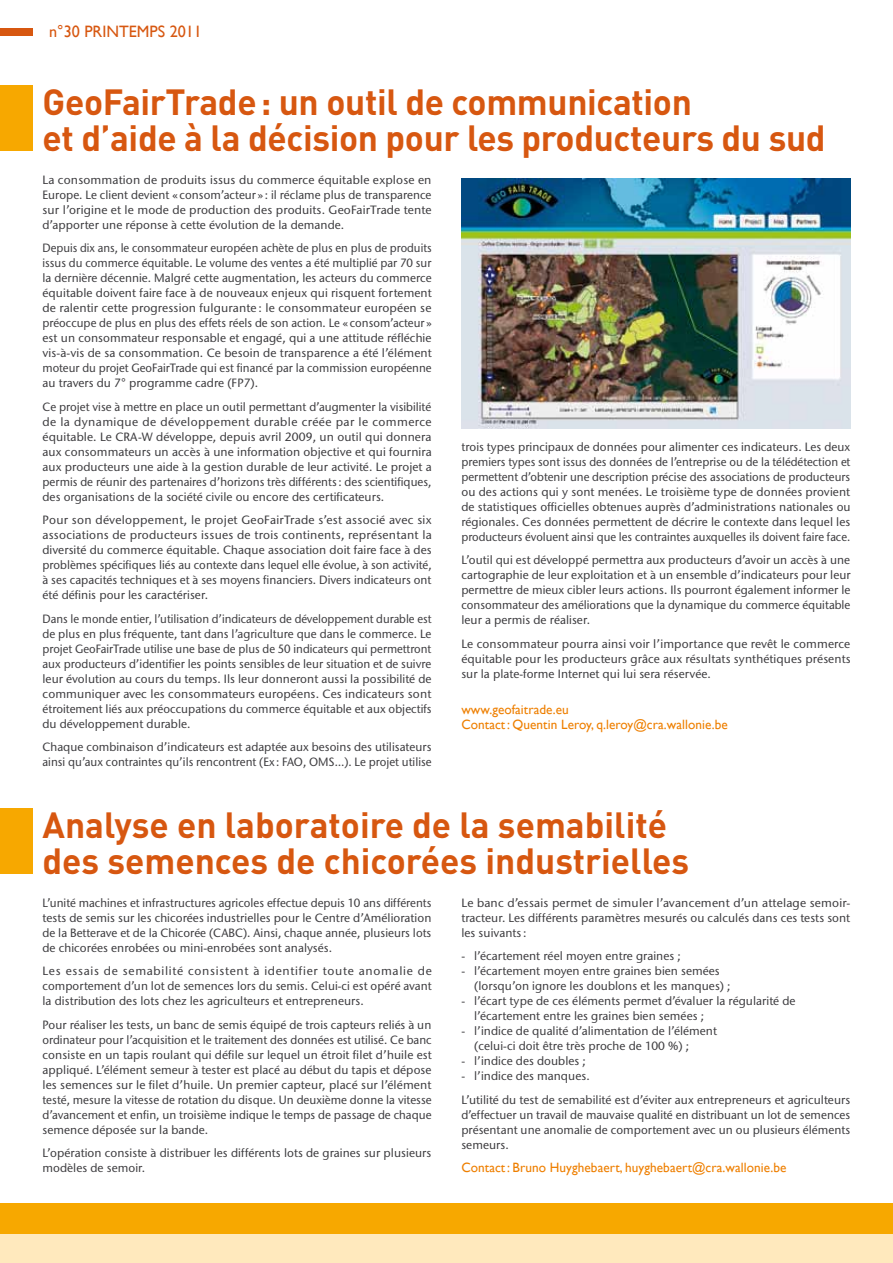
<style>
.page{position:relative;width:893px;height:1263px;background:#fff}
.page>*{position:absolute;margin:0;border:0;box-sizing:border-box;transform-origin:0 0}
.t1{font:700 36px/36px "DIN";letter-spacing:-.01em;color:#d75710}
.t2{font:16.5px "Gill Sans";color:#d75710}
.t3{font:13.5px/15px "Gill Sans";letter-spacing:.005em;color:#ee7f00}
.t4{font:500 12px/15px "ITC Stone Sans";letter-spacing:.005em;color:#3e3d40;text-align:justify}
.t5{font:500 12px/15px "ITC Stone Sans";letter-spacing:.005em;color:#3e3d40;text-align:justify;scale:.93 1}
.t6{font:500 12px/15px "ITC Stone Sans";letter-spacing:.005em;color:#3e3d40;text-align:justify;scale:.96 1}
.t7{font:500 12px/15px "ITC Stone Sans";letter-spacing:.005em;color:#3e3d40;text-align:justify;scale:.95 1}
</style>
<div class="page">
<div style="left:0;top:808px;width:33px;height:66px;background:#f7a800"></div>
<div style="left:0;top:85px;width:32px;height:66px;background:#f7a800"></div>
<img style="left:461px;top:179px;width:389px;height:249px">
<div style="left:0;top:28px;width:33px;height:8px;background:#d75710"></div>
<div style="left:0;top:1206px;width:893px;height:57px;background:#ffe9bd"></div>
<div style="left:0;top:1203px;width:893px;height:31px;background:#f7a800"></div>
<h2 class="t2" style="left:49px;top:22px;width:154px">n°30 PRINTEMPS 2011</h2>
<h1 class="t1" style="left:43px;top:82px;width:785px">GeoFairTrade: un outil de communication<br>et d’aide à la décision pour les producteurs du sud</h1>
<p class="t4" style="left:43px;top:172px;width:391px">La consommation de produits issus du commerce équitable explose en Europe. Le client devient « consom’acteur » : il réclame plus de transparence sur l’origine et le mode de production des produits. GeoFairTrade tente d’apporter une réponse à cette évolution de la demande.</p>
<p class="t5" style="left:43px;top:241px;width:420px">Depuis dix ans, le consommateur européen achète de plus en plus de produits issus du commerce équitable. Le volume des ventes a été multiplié par 70 sur la dernière décennie. Malgré cette augmentation, les acteurs du commerce équitable doivent faire face à de nouveaux enjeux qui risquent fortement de ralentir cette progression fulgurante : le consommateur européen se préoccupe de plus en plus des effets réels de son action. Le « consom’acteur » est un consommateur responsable et engagé, qui a une attitude réfléchie vis-à-vis de sa consommation. Ce besoin de transparence a été l’élément moteur du projet GeoFairTrade qui est financé par la commission européenne au travers du 7° programme cadre (FP7).</p>
<p class="t6" style="left:43px;top:399px;width:407px">Ce projet vise à mettre en place un outil permettant d’augmenter la visibilité de la dynamique de développement durable créée par le commerce équitable. Le CRA-W développe, depuis avril 2009, un outil qui donnera aux consommateurs un accès à une information objective et qui fournira aux producteurs une aide à la gestion durable de leur activité. Le projet a permis de réunir des partenaires d’horizons très différents : des scientifiques, des organisations de la société civile ou encore des certificateurs.</p>
<p class="t4" style="left:43px;top:513px;width:391px">Pour son développement, le projet GeoFairTrade s’est associé avec six associations de producteurs issues de trois continents, représentant la diversité du commerce équitable. Chaque association doit faire face à des problèmes spécifiques liés au contexte dans lequel elle évolue, à son activité, à ses capacités techniques et à ses moyens financiers. Divers indicateurs ont été définis pour les caractériser.</p>
<p class="t5" style="left:43px;top:611px;width:420px">Dans le monde entier, l’utilisation d’indicateurs de développement durable est de plus en plus fréquente, tant dans l’agriculture que dans le commerce. Le projet GeoFairTrade utilise une base de plus de 50 indicateurs qui permettront aux producteurs d’identifier les points sensibles de leur situation et de suivre leur évolution au cours du temps. Ils leur donneront aussi la possibilité de communiquer avec les consommateurs européens. Ces indicateurs sont étroitement liés aux préoccupations du commerce équitable et aux objectifs du développement durable.</p>
<p class="t4" style="left:43px;top:740px;width:391px">Chaque combinaison d’indicateurs est adaptée aux besoins des utilisateurs ainsi qu’aux contraintes qu’ils rencontrent (Ex: FAO, OMS…). Le projet utilise</p>
<p class="t4" style="left:461px;top:439px;width:391px">trois types principaux de données pour alimenter ces indicateurs. Les deux premiers types sont issus des données de l’entreprise ou de la télédétection et permettent d’obtenir une description précise des associations de producteurs ou des actions qui y sont menées. Le troisième type de données provient de statistiques officielles obtenues auprès d’administrations nationales ou régionales. Ces données permettent de décrire le contexte dans lequel les producteurs évoluent ainsi que les contraintes auxquelles ils doivent faire face.</p>
<p class="t4" style="left:461px;top:552px;width:391px">L’outil qui est développé permettra aux producteurs d’avoir un accès à une cartographie de leur exploitation et à un ensemble d’indicateurs pour leur permettre de mieux cibler leurs actions. Ils pourront également informer le consommateur des améliorations que la dynamique du commerce équitable leur a permis de réaliser.</p>
<p class="t4" style="left:461px;top:636px;width:391px">Le consommateur pourra ainsi voir l’importance que revêt le commerce équitable pour les producteurs grâce aux résultats synthétiques présents sur la plate-forme Internet qui lui sera réservée.</p>
<p class="t3" style="left:461px;top:702px;width:268px">www.geofaitrade.eu<br>Contact: Quentin Leroy, q.leroy@cra.wallonie.be</p>
<h1 class="t1" style="left:43px;top:805px;width:648px">Analyse en laboratoire de la semabilité des semences de chicorées industrielles</h1>
<p class="t7" style="left:43px;top:895px;width:411px">L’unité machines et infrastructures agricoles effectue depuis 10 ans différents tests de semis sur les chicorées industrielles pour le Centre d’Amélioration de la Betterave et de la Chicorée (CABC). Ainsi, chaque année, plusieurs lots de chicorées enrobées ou mini-enrobées sont analysés.</p>
<p class="t4" style="left:43px;top:963px;width:391px">Les essais de semabilité consistent à identifier toute anomalie de comportement d’un lot de semences lors du semis. Celui-ci est opéré avant la distribution des lots chez les agriculteurs et entrepreneurs.</p>
<p class="t4" style="left:43px;top:1017px;width:391px">Pour réaliser les tests, un banc de semis équipé de trois capteurs reliés à un ordinateur pour l’acquisition et le traitement des données est utilisé. Ce banc consiste en un tapis roulant qui défile sur lequel un étroit filet d’huile est appliqué. L’élément semeur à tester est placé au début du tapis et dépose les semences sur le filet d’huile. Un premier capteur, placé sur l’élément testé, mesure la vitesse de rotation du disque. Un deuxième donne la vitesse d’avancement et enfin, un troisième indique le temps de passage de chaque semence déposée sur la bande.</p>
<p class="t4" style="left:43px;top:1145px;width:390px">L’opération consiste à distribuer les différents lots de graines sur plusieurs modèles de semoir.</p>
<p class="t4" style="left:461px;top:895px;width:391px">Le banc d’essais permet de simuler l’avancement d’un attelage semoir&shy;tracteur. Les différents paramètres mesurés ou calculés dans ces tests sont les suivants :</p>
<p class="t4" style="left:461px;top:948px;width:221px">- l’écartement réel moyen entre graines ;</p>
<p class="t4" style="left:474px;top:963px;width:258px;text-indent:-13px">- l’écartement moyen entre graines bien semées (lorsqu’on ignore les doublons et les manques) ;</p>
<p class="t4" style="left:474px;top:993px;width:323px;text-indent:-13px">- l’écart type de ces éléments permet d’évaluer la régularité de l’écartement entre les graines bien semées ;</p>
<p class="t4" style="left:474px;top:1023px;width:244px;text-indent:-13px">- l’indice de qualité d’alimentation de l’élément (celui-ci doit être très proche de 100 %) ;</p>
<p class="t4" style="left:461px;top:1053px;width:126px">- l’indice des doubles ;</p>
<p class="t4" style="left:461px;top:1064px;width:390px;line-height:23.5px">- l’indice des manques.<br>L’utilité du test de semabilité est d’éviter aux entrepreneurs et agriculteurs</p>
<p class="t6" style="left:461px;top:1107px;width:407px">d’effectuer un travail de mauvaise qualité en distribuant un lot de semences présentant une anomalie de comportement avec un ou plusieurs éléments semeurs.</p>
<p class="t3" style="left:461px;top:1160px;width:327px">Contact: Bruno Huyghebaert, huyghebaert@cra.wallonie.be</p>
</div>
